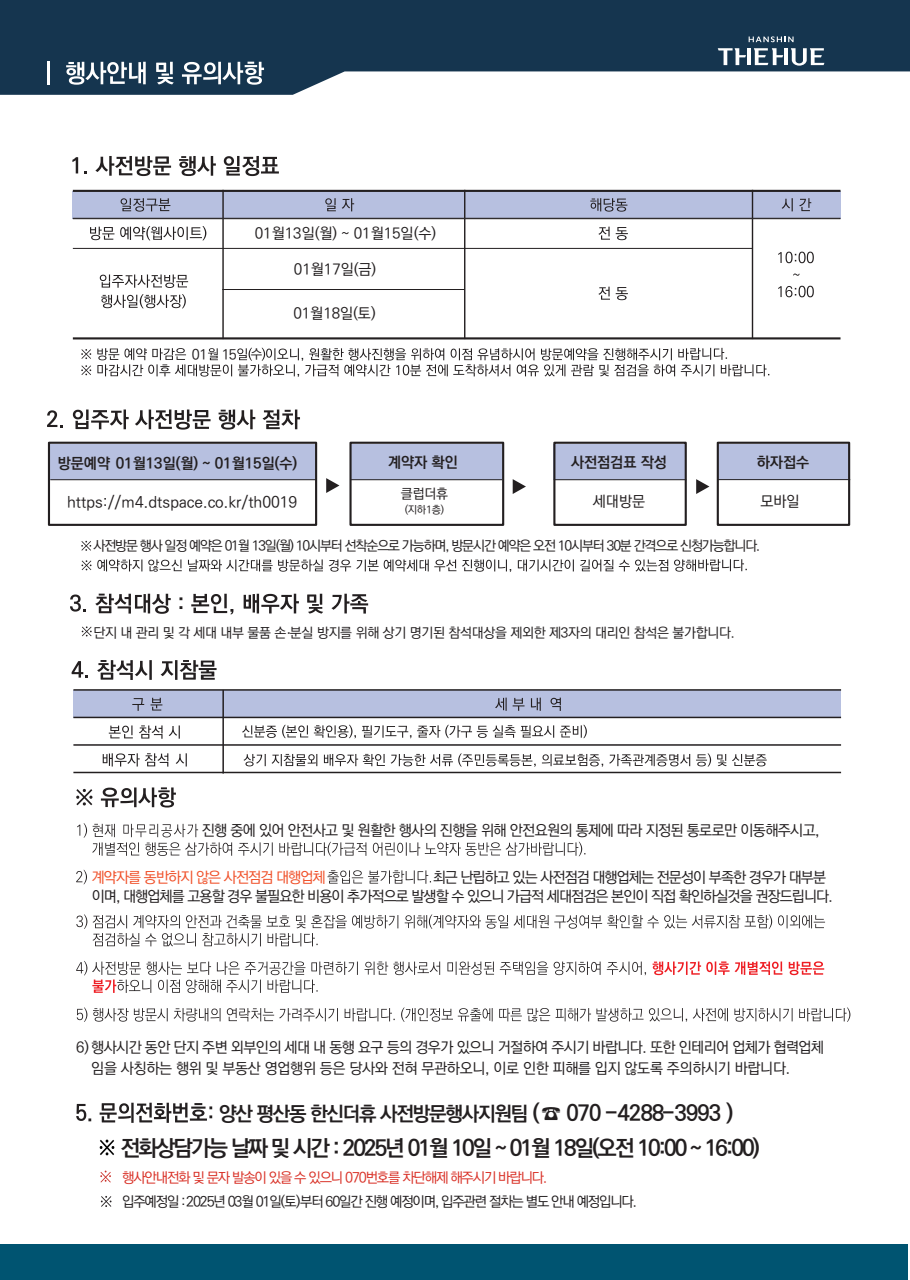
<style>
.page{position:relative;width:910px;height:1280px;background:#fff}
.page>*{position:absolute;margin:0;border:0;box-sizing:border-box;transform-origin:0 0}
.t1{font:22.2px "Ko Pub World Dotum PB";letter-spacing:-.08em;color:#231f20}
.t2{font:20.1px "Ko Pub World Dotum PB";letter-spacing:-.06em;color:#231f20}
.t3{font:15.45px "Ko Pub World Dotum PM";color:#231f20}
.t4{font:15px/21px "Ko Pub World Dotum PM";letter-spacing:-.04em;color:#231f20}
.t5{font:15px "Ko Pub World Dotum PM";letter-spacing:-.06em;color:#231f20}
.t6{font:15px "Ko Pub World Dotum PB";color:#231f20}
.t7{font:15px "Ko Pub World Dotum PM";color:#231f20}
.t8{font:15px "Ko Pub World Dotum PM";letter-spacing:-.06em;color:#f0512a}
.t9{font:14.25px "Ko Pub World Dotum PM";letter-spacing:-.08em;color:#231f20}
.t10{font:14.25px "Ko Pub World Dotum PM";letter-spacing:-.08em;color:#d93228}
.t11{font:14.1px "Ko Pub World Dotum PM";color:#231f20}
.t12{font:13.8px "Ko Pub World Dotum PM";letter-spacing:-.08em;color:#231f20}
.t13{font:13.65px "Ko Pub World Dotum PM";letter-spacing:-.02em;color:#231f20}
.t14{font:10.65px "Ko Pub World Dotum PM";color:#231f20}
.s1{font-size:13.35px}
.s2{font-size:22.05px}
</style>
<div class="page">
<svg style="left:0;top:0;width:910px;height:95px;fill:#15354f"></svg>
<div style="left:73px;top:690px;width:768px;height:27px;background:#b7c0e0"></div>
<hr style="left:222px;top:690px;width:2px;height:83px;background:#231f20">
<hr style="left:73px;top:717px;width:768px;height:1px;background:#231f20">
<hr style="left:73px;top:744px;width:768px;height:2px;background:#231f20">
<hr style="left:73px;top:689px;width:768px;height:2px;background:#231f20">
<hr style="left:73px;top:772px;width:768px;height:1px;background:#231f20">
<div style="left:73px;top:191px;width:150px;height:27px;background:#b7c0e0"></div>
<div style="left:223px;top:191px;width:242px;height:27px;background:#b7c0e0"></div>
<div style="left:465px;top:191px;width:287px;height:27px;background:#b7c0e0"></div>
<div style="left:752px;top:191px;width:88px;height:27px;background:#b7c0e0"></div>
<hr style="left:222px;top:190px;width:2px;height:149px;background:#231f20">
<hr style="left:464px;top:190px;width:1px;height:149px;background:#231f20">
<hr style="left:752px;top:190px;width:1px;height:149px;background:#231f20">
<hr style="left:73px;top:218px;width:767px;height:1px;background:#231f20">
<hr style="left:73px;top:248px;width:679px;height:1px;background:#231f20">
<hr style="left:222px;top:289px;width:243px;height:1px;background:#231f20">
<hr style="left:73px;top:190px;width:767px;height:2px;background:#231f20">
<hr style="left:73px;top:337px;width:767px;height:2px;background:#231f20">
<svg style="left:72px;top:157px;width:6px;height:16px"></svg>
<svg style="left:95px;top:156px;width:76px;height:20px"></svg>
<svg style="left:179px;top:156px;width:37px;height:20px"></svg>
<svg style="left:224px;top:156px;width:55px;height:20px"></svg>
<svg style="left:70px;top:594px;width:16px;height:18px"></svg>
<svg style="left:95px;top:594px;width:76px;height:20px"></svg>
<svg style="left:191px;top:594px;width:42px;height:20px"></svg>
<svg style="left:244px;top:594px;width:55px;height:19px"></svg>
<svg style="left:307px;top:594px;width:16px;height:20px"></svg>
<svg style="left:331px;top:594px;width:37px;height:20px"></svg>
<svg style="left:72px;top:661px;width:16px;height:17px"></svg>
<svg style="left:97px;top:660px;width:55px;height:20px"></svg>
<svg style="left:161px;top:660px;width:56px;height:20px"></svg>
<svg style="left:132px;top:698px;width:12px;height:13px"></svg>
<svg style="left:151px;top:698px;width:11px;height:12px"></svg>
<svg style="left:495px;top:698px;width:12px;height:13px"></svg>
<svg style="left:513px;top:698px;width:11px;height:13px"></svg>
<svg style="left:531px;top:698px;width:10px;height:13px"></svg>
<svg style="left:550px;top:698px;width:11px;height:13px"></svg>
<svg style="left:109px;top:725px;width:24px;height:13px"></svg>
<svg style="left:139px;top:725px;width:24px;height:14px"></svg>
<svg style="left:169px;top:725px;width:11px;height:14px"></svg>
<svg style="left:103px;top:753px;width:65px;height:14px"></svg>
<svg style="left:176px;top:753px;width:11px;height:13px"></svg>
<svg style="left:243px;top:754px;width:23px;height:12px"></svg>
<svg style="left:272px;top:754px;width:45px;height:12px"></svg>
<svg style="left:324px;top:754px;width:61px;height:12px"></svg>
<svg style="left:391px;top:753px;width:145px;height:14px"></svg>
<svg style="left:542px;top:754px;width:61px;height:13px"></svg>
<svg style="left:609px;top:754px;width:81px;height:12px"></svg>
<svg style="left:696px;top:753px;width:15px;height:14px"></svg>
<svg style="left:717px;top:754px;width:50px;height:12px"></svg>
<svg style="left:121px;top:198px;width:49px;height:14px"></svg>
<svg style="left:325px;top:198px;width:11px;height:13px"></svg>
<svg style="left:342px;top:198px;width:12px;height:13px"></svg>
<svg style="left:782px;top:198px;width:11px;height:13px"></svg>
<svg style="left:799px;top:198px;width:12px;height:13px"></svg>
<svg style="left:590px;top:198px;width:37px;height:14px"></svg>
<svg style="left:100px;top:274px;width:88px;height:14px"></svg>
<svg style="left:101px;top:294px;width:85px;height:14px"></svg>
<svg style="left:778px;top:252px;width:36px;height:11px"></svg>
<svg style="left:778px;top:286px;width:36px;height:11px"></svg>
<svg style="left:76px;top:789px;width:16px;height:16px"></svg>
<svg style="left:101px;top:787px;width:75px;height:20px"></svg>
<hr style="left:47px;top:61px;width:3px;height:24px;background:#fff">
<svg style="left:66px;top:62px;width:80px;height:23px"></svg>
<svg style="left:156px;top:62px;width:18px;height:22px"></svg>
<svg style="left:182px;top:62px;width:82px;height:23px"></svg>
<svg style="left:598px;top:227px;width:30px;height:13px"></svg>
<svg style="left:598px;top:287px;width:30px;height:13px"></svg>
<svg style="left:90px;top:226px;width:116px;height:14px"></svg>
<svg style="left:81px;top:348px;width:688px;height:29px"></svg>
<svg style="left:77px;top:823px;width:508px;height:33px"></svg>
<svg style="left:76px;top:870px;width:355px;height:14px"></svg>
<svg style="left:716px;top:914px;width:109px;height:15px"></svg>
<svg style="left:76px;top:914px;width:639px;height:32px"></svg>
<svg style="left:653px;top:961px;width:171px;height:14px"></svg>
<svg style="left:76px;top:961px;width:570px;height:32px"></svg>
<svg style="left:77px;top:1007px;width:610px;height:15px"></svg>
<svg style="left:693px;top:1007px;width:157px;height:15px"></svg>
<div style="left:49px;top:444px;width:267px;height:36px;background:#b7c0e0"></div>
<div style="left:553px;top:444px;width:133px;height:36px;background:#b7c0e0"></div>
<svg style="left:326px;top:478px;width:13px;height:15px"></svg>
<svg style="left:513px;top:479px;width:13px;height:15px"></svg>
<svg style="left:696px;top:479px;width:13px;height:15px"></svg>
<hr style="left:554px;top:479px;width:132px;height:1px;background:#231f20">
<div style="left:350px;top:444px;width:153px;height:36px;background:#b7c0e0"></div>
<hr style="left:350px;top:479px;width:152px;height:1px;background:#231f20">
<svg style="left:47px;top:410px;width:16px;height:18px"></svg>
<svg style="left:73px;top:409px;width:56px;height:20px"></svg>
<svg style="left:135px;top:409px;width:76px;height:21px"></svg>
<svg style="left:219px;top:409px;width:36px;height:21px"></svg>
<svg style="left:263px;top:409px;width:37px;height:20px"></svg>
<hr style="left:50px;top:479px;width:266px;height:1px;background:#231f20">
<svg style="left:81px;top:541px;width:10px;height:10px"></svg>
<svg style="left:82px;top:559px;width:665px;height:13px"></svg>
<svg style="left:82px;top:626px;width:10px;height:10px"></svg>
<svg style="left:242px;top:725px;width:345px;height:13px"></svg>
<div style="left:718px;top:444px;width:131px;height:36px;background:#b7c0e0"></div>
<hr style="left:717px;top:479px;width:133px;height:1px;background:#231f20">
<div style="left:717px;top:442px;width:133px;height:84px;border:2px solid #231f20"></div>
<div style="left:553px;top:442px;width:134px;height:84px;border:2px solid #231f20"></div>
<div style="left:349px;top:442px;width:155px;height:84px;border:2px solid #231f20"></div>
<div style="left:48px;top:442px;width:269px;height:84px;border:2px solid #231f20"></div>
<hr style="left:747px;top:48px;width:3px;height:17px;background:#fff">
<hr style="left:784px;top:48px;width:4px;height:17px;background:#fff">
<svg style="left:718px;top:48px;width:28px;height:17px"></svg>
<svg style="left:754px;top:48px;width:29px;height:17px"></svg>
<svg style="left:791px;top:48px;width:33px;height:18px"></svg>
<svg style="left:749px;top:36px;width:44px;height:6px"></svg>
<div style="left:0;top:1244px;width:908px;height:36px;background:#005471"></div>
<svg style="left:76px;top:1103px;width:136px;height:20px"></svg>
<svg style="left:100px;top:1139px;width:14px;height:16px"></svg>
<svg style="left:101px;top:1196px;width:10px;height:11px"></svg>
<svg style="left:100px;top:1170px;width:11px;height:12px"></svg>
<p class="t7" style="left:255px;top:223px;width:183px">01월13일(월) ~ 01월15일(수)</p>
<p class="t11" style="left:192px;top:345px;width:72px">01 15 <span class="s1">수</span></p>
<p class="t4" style="left:294px;top:259px;width:84px">01월17일(금)</p>
<p class="t4" style="left:293px;top:303px;width:84px">01월18일(토)</p>
<p class="t6" style="left:388px;top:451px;width:71px">계약자 확인</p>
<p class="t6" style="left:571px;top:451px;width:97px">사전점검표 작성</p>
<p class="t6" style="left:757px;top:451px;width:54px">하자접수</p>
<p class="t12" style="left:401px;top:484px;width:49px">클럽더휴</p>
<p class="t14" style="left:405px;top:502px;width:41px">(지하1층)</p>
<p class="t6" style="left:58px;top:453px;width:241px">방문예약 01월13일(월) ~ 01월15일(수)</p>
<p class="t4" style="left:593px;top:491px;width:54px">세대방문</p>
<p class="t4" style="left:760px;top:491px;width:41px">모바일</p>
<p class="t3" style="left:67px;top:491px;width:231px">https://m4.dtspace.co.kr/th0019</p>
<p class="t12" style="left:94px;top:536px;width:668px">사전방문 행사 일정 예약은 01월 13일(월) 10시부터 선착순으로 가능하며, 방문시간 예약은 오전 10시부터 30분 간격으로 신청가능합니다.</p>
<p class="t13" style="left:94px;top:623px;width:643px">단지 내 관리 및 각 세대 내부 물품 손 분실 방지를 위해 상기 명기된 참석대상을 제외한 제3자의 대리인 참석은 불가합니다.</p>
<p class="t4" style="left:287px;top:618px;width:6px">.</p>
<p class="t4" style="left:202px;top:820px;width:619px">진행 중에 있어 안전사고 및 원활한 행사의 진행을 위해 안전요원의 통제에 따라 지정된 통로로만 이동해주시고,</p>
<p class="t8" style="left:92px;top:866px;width:235px">계약자를 동반하지 않은 사전점검 대행업체</p>
<p class="t5" style="left:92px;top:886px;width:743px">이며, 대행업체를 고용할 경우 불필요한 비용이 추가적으로 발생할 수 있으니 가급적 세대점검은 본인이 직접 확인하실것을 권장드립니다.</p>
<p class="t5" style="left:433px;top:867px;width:395px">최근 난립하고 있는 사전점검 대행업체는 전문성이 부족한 경우가 대부분</p>
<p class="t4" style="left:91px;top:1037px;width:734px;text-indent:-15px">6) 행사시간 동안 단지 주변 외부인의 세대 내 동행 요구 등의 경우가 있으니 거절하여 주시기 바랍니다. 또한 인테리어 업체가 협력업체 임을 사칭하는 행위 및 부동산 영업행위 등은 당사와 전혀 무관하오니, 이로 인한 피해를 입지 않도록 주의하시기 바랍니다.</p>
<h2 class="t2" style="left:219px;top:1099px;width:516px">양산 평산동 한신더휴 사전방문행사지원팀 <span class="s2">( ☎ 070 -4288-3993 )</span></h2>
<h1 class="t1" style="left:121px;top:1132px;width:640px">전화상담가능 날짜 및 시간 : 2025년 01월 10일 ~ 01월 18일(오전 10:00 ~ 16:00)</h1>
<p class="t10" style="left:122px;top:1167px;width:427px">행사안내전화 및 문자 발송이 있을 수 있으니 070번호를 차단해제 해주시기 바랍니다.</p>
<p class="t9" style="left:122px;top:1191px;width:516px">입주예정일 :2025년 03월 01일(토)부터 60일간 진행 예정이며, 입주관련 절차는 별도 안내 예정입니다.</p>
</div>
